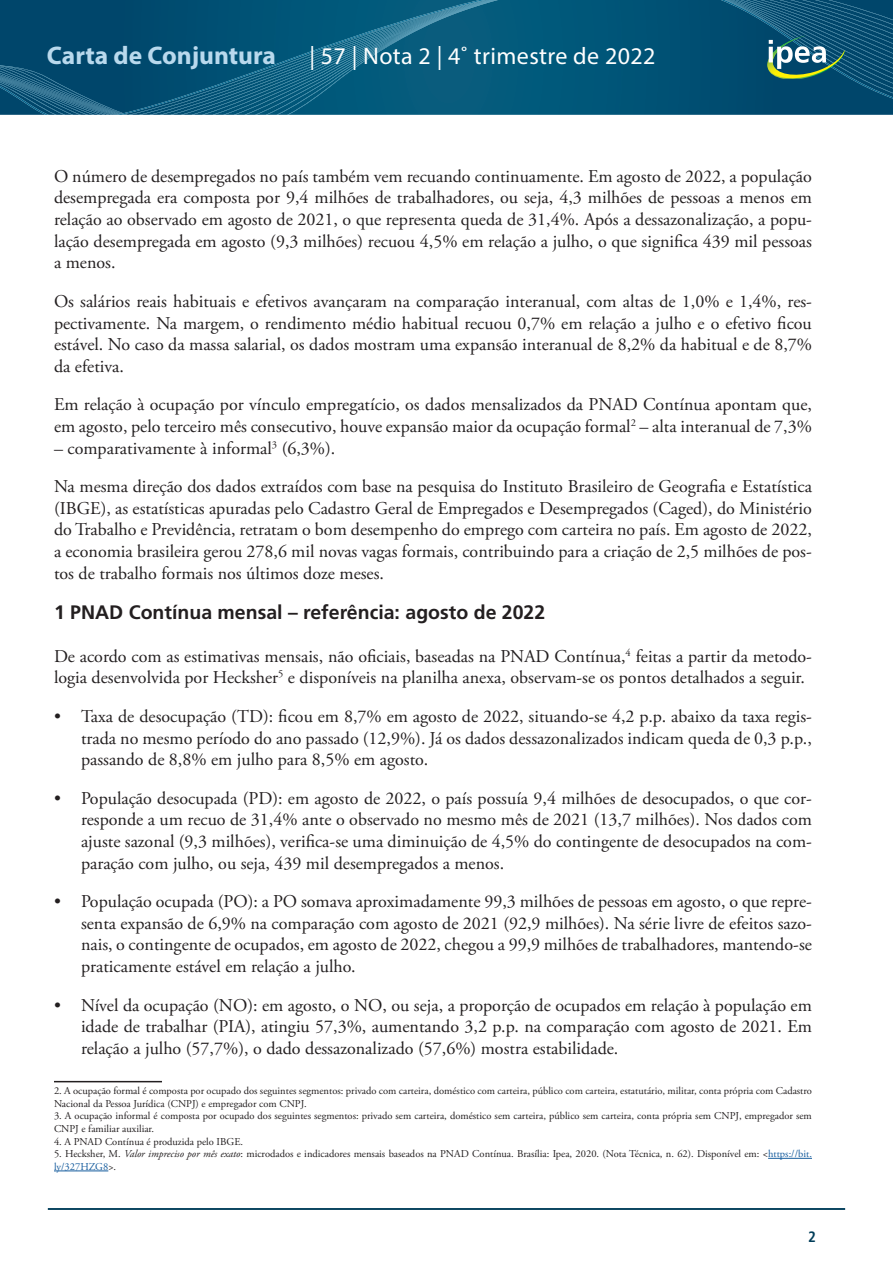
<style>
.page{position:relative;width:893px;height:1263px;background:#fff}
.page>*{position:absolute;margin:0;border:0;box-sizing:border-box;transform-origin:0 0}
.t1{font:700 25.5px "Myriad Pro";color:#b9d9ed}
.t2{font:24px "Myriad Pro";letter-spacing:.015em;color:#fff}
.Título_1{font:700 19.5px "Frutiger LT Pro";color:#231f20}
.corpo_de_texto{font:18px/21.6px "Adobe Garamond Pro";color:#231f20;text-align:justify}
.t3{font:700 condensed 15px "Frutiger LT Pro";color:#013d59}
.corpo_de_texto-2{font:10.5px/12.6px "Adobe Garamond Pro";color:#231f20}
.s1{font-style:italic}
.s2{color:#175d9e}
</style>
<div class="page">
<svg style="left:498px;top:0;width:395px;height:115px;background:#015376"></svg>
<svg style="left:0;top:0;width:498px;height:115px;background:#095779"></svg>
<hr style="left:48px;top:1208px;width:797px;height:2px;background:#013d59">
<svg style="left:721px;top:0;width:172px;height:100px;background:#165876"></svg>
<hr style="left:54px;top:1081px;width:108px;height:1px;background:#231f20">
<hr style="left:768px;top:1158px;width:44px;height:1px;background:#175d9e">
<hr style="left:54px;top:1171px;width:54px;height:1px;background:#175d9e">
<h1 class="t1" style="left:47px;top:39px;width:230px">Carta de Conjuntura</h1>
<h2 class="t2" style="left:309px;top:41px;width:347px">| 57 | Nota 2 | 4˚ trimestre de 2022</h2>
<p class="corpo_de_texto" style="left:54px;top:166px;width:759px">O número de desempregados no país também vem recuando continuamente. Em agosto de 2022, a população desempregada era composta por 9,4 milhões de trabalhadores, ou seja, 4,3 milhões de pessoas a menos em relação ao observado em agosto de 2021, o que representa queda de 31,4%. Após a dessazonalização, a popu&shy;lação desempregada em agosto (9,3 milhões) recuou 4,5% em relação a julho, o que significa 439 mil pessoas a menos.</p>
<p class="corpo_de_texto" style="left:54px;top:291px;width:760px">Os salários reais habituais e efetivos avançaram na comparação interanual, com altas de 1,0% e 1,4%, res&shy;pectivamente. Na margem, o rendimento médio habitual recuou 0,7% em relação a julho e o efetivo ficou estável. No caso da massa salarial, os dados mostram uma expansão interanual de 8,2% da habitual e de 8,7% da efetiva.</p>
<p class="corpo_de_texto" style="left:54px;top:394px;width:759px">Em relação à ocupação por vínculo empregatício, os dados mensalizados da PNAD Contínua apontam que, em agosto, pelo terceiro mês consecutivo, houve expansão maior da ocupação formal<sup>2</sup> – alta interanual de 7,3%</p>
<p class="corpo_de_texto" style="left:54px;top:438px;width:283px">– comparativamente à informal<sup>3</sup> (6,3%).</p>
<p class="corpo_de_texto" style="left:54px;top:476px;width:759px">Na mesma direção dos dados extraídos com base na pesquisa do Instituto Brasileiro de Geografia e Estatística (IBGE), as estatísticas apuradas pelo Cadastro Geral de Empregados e Desempregados (Caged), do Ministério do Trabalho e Previdência, retratam o bom desempenho do emprego com carteira no país. Em agosto de 2022, a economia brasileira gerou 278,6 mil novas vagas formais, contribuindo para a criação de 2,5 milhões de pos&shy;tos de trabalho formais nos últimos doze meses.</p>
<p class="Título_1" style="left:54px;top:601px;width:493px">1 PNAD Contínua mensal – referência: agosto de 2022</p>
<p class="corpo_de_texto" style="left:54px;top:646px;width:759px">De acordo com as estimativas mensais, não oficiais, baseadas na PNAD Contínua,<sup>4</sup> feitas a partir da metodo&shy;logia desenvolvida por Hecksher<sup>5</sup> e disponíveis na planilha anexa, observam-se os pontos detalhados a seguir.</p>
<p class="corpo_de_texto" style="left:81px;top:706px;width:732px;text-indent:-27px">• Taxa de desocupação (TD): ficou em 8,7% em agosto de 2022, situando-se 4,2 p.p. abaixo da taxa regis&shy;trada no mesmo período do ano passado (12,9%). Já os dados dessazonalizados indicam queda de 0,3 p.p., passando de 8,8% em julho para 8,5% em agosto.</p>
<p class="corpo_de_texto" style="left:81px;top:788px;width:732px;text-indent:-27px">• População desocupada (PD): em agosto de 2022, o país possuía 9,4 milhões de desocupados, o que cor&shy;responde a um recuo de 31,4% ante o observado no mesmo mês de 2021 (13,7 milhões). Nos dados com ajuste sazonal (9,3 milhões), verifica-se uma diminuição de 4,5% do contingente de desocupados na com&shy;paração com julho, ou seja, 439 mil desempregados a menos.</p>
<p class="corpo_de_texto" style="left:81px;top:891px;width:732px;text-indent:-27px">• População ocupada (PO): a PO somava aproximadamente 99,3 milhões de pessoas em agosto, o que repre&shy;senta expansão de 6,9% na comparação com agosto de 2021 (92,9 milhões). Na série livre de efeitos sazo&shy;nais, o contingente de ocupados, em agosto de 2022, chegou a 99,9 milhões de trabalhadores, mantendo-se praticamente estável em relação a julho.</p>
<p class="corpo_de_texto" style="left:81px;top:995px;width:732px;text-indent:-27px">• Nível da ocupação (NO): em agosto, o NO, ou seja, a proporção de ocupados em relação à população em idade de trabalhar (PIA), atingiu 57,3%, aumentando 3,2 p.p. na comparação com agosto de 2021. Em relação a julho (57,7%), o dado dessazonalizado (57,6%) mostra estabilidade.</p>
<p class="corpo_de_texto-2" style="left:54px;top:1085px;width:760px">2. A ocupação formal é composta por ocupado dos seguintes segmentos: privado com carteira, doméstico com carteira, público com carteira, estatutário, militar, conta própria com Cadastro<br>Nacional da Pessoa Jurídica (CNPJ) e empregador com CNPJ.</p>
<p class="corpo_de_texto-2" style="left:54px;top:1110px;width:759px">3. A ocupação informal é composta por ocupado dos seguintes segmentos: privado sem carteira, doméstico sem carteira, público sem carteira, conta própria sem CNPJ, empregador sem<br>CNPJ e familiar auxiliar.</p>
<p class="corpo_de_texto-2" style="left:54px;top:1135px;width:191px">4. A PNAD Contínua é produzida pelo IBGE.</p>
<p class="corpo_de_texto-2" style="left:54px;top:1148px;width:759px">5. Hecksher, M. <span class="s1">Valor impreciso por mês exato</span>: microdados e indicadores mensais baseados na PNAD Contínua. Brasília: Ipea, 2020. (Nota Técnica, n. 62). Disponível em: &lt;<span class="s2">https://bit. ly/327HZG8</span>&gt;.</p>
<p class="t3" style="left:808px;top:1228px;width:9px">2</p>
</div>
